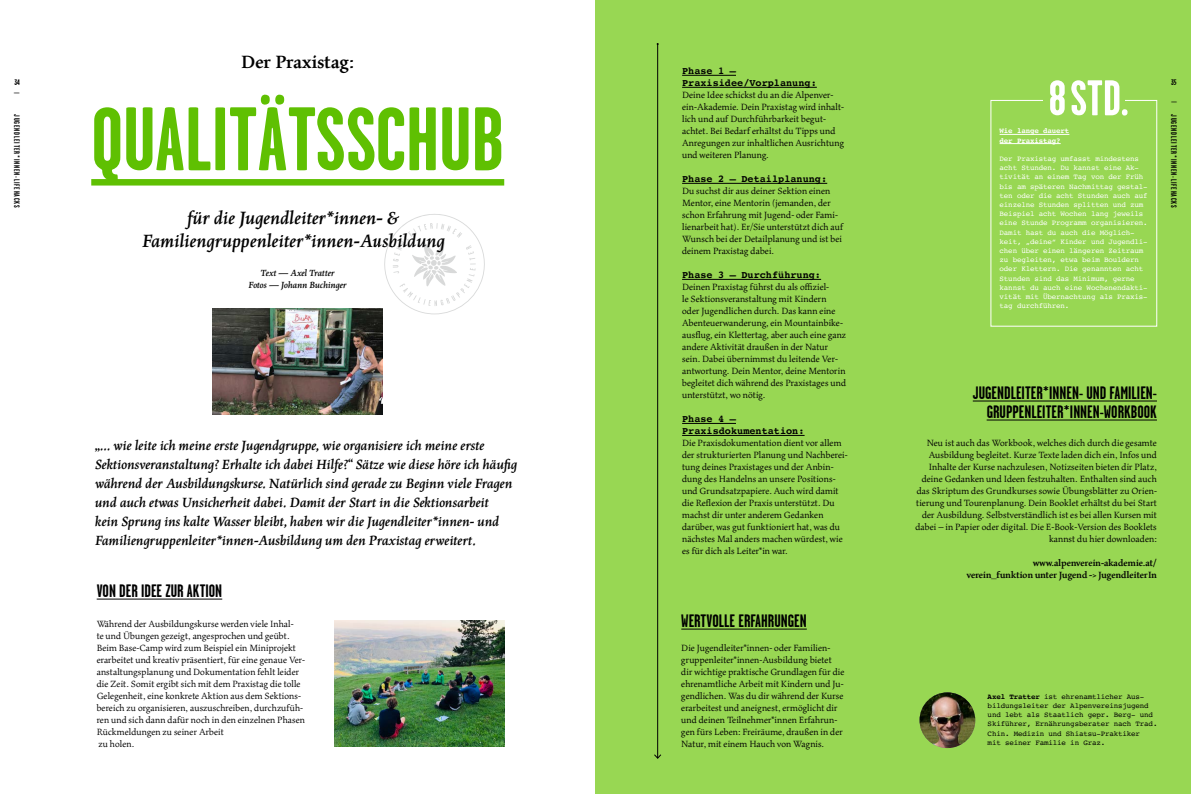
<style>
.page{position:relative;width:1191px;height:794px;background:#fff}
.page>*{position:absolute;margin:0;border:0;box-sizing:border-box;transform-origin:0 0}
.t1{font:700 90px "Garage Gothic";color:#5fc002}
.t2{font:italic 700 20px/23px "Maiola Pro";color:#000;text-align:center}
.t3{font:700 20px "Maiola Pro";color:#000}
.t4{font:700 18px/19px "Garage Gothic";color:#000;text-align:right}
.t5{font:italic 700 15px/19px "Maiola Pro";color:#000}
.t6{font:10.2px/12px "Maiola Pro";color:#000}
.t7{font:700 10.2px/12px "Courier";color:#000}
.t8{font:700 10.2px/12px "Maiola Pro";color:#000;text-align:right}
.t9{font:italic 700 10px/12px "Maiola Pro";color:#000;text-align:center}
.t10{font:700 8px/9.6px "Garage Gothic";letter-spacing:.1em;color:#000}
.t11{font:700 8px "Garage Gothic";letter-spacing:.1em;color:#000;scale:1.45 1}
.t12{font:7.5px/9.2px "Courier";letter-spacing:-.02em;color:#fff}
.t13{font:7.5px/9.2px "Courier";letter-spacing:-.02em;color:#000}
.t14{font:700 7.5px/9.2px "Courier";letter-spacing:-.02em;color:#fff}
.s1{font-weight:700}
</style>
<div class="page">
<img style="left:213px;top:308px;width:170px;height:106px">
<img style="left:334px;top:620px;width:170px;height:126px">
<hr style="left:97px;top:599px;width:125px;height:1px;background:#000">
<div style="left:595px;top:0;width:596px;height:794px;background:#98d753"></div>
<hr style="left:682px;top:75px;width:54px;height:1px;background:#000">
<hr style="left:682px;top:87px;width:135px;height:1px;background:#000">
<hr style="left:682px;top:183px;width:145px;height:1px;background:#000">
<hr style="left:682px;top:279px;width:139px;height:1px;background:#000">
<hr style="left:682px;top:423px;width:54px;height:1px;background:#000">
<hr style="left:682px;top:435px;width:122px;height:1px;background:#000">
<img style="left:919px;top:692px;width:56px;height:56px;border-radius:28px">
<hr style="left:972px;top:401px;width:185px;height:1px;background:#000">
<hr style="left:986px;top:420px;width:171px;height:1px;background:#000">
<div style="left:91px;top:179px;width:413px;height:6px;background:#5fc002"></div>
<hr style="left:999px;top:134px;width:70px;height:1px;background:#fff">
<hr style="left:999px;top:143px;width:61px;height:1px;background:#fff">
<div style="left:990px;top:100px;width:167px;height:226px;border:1px solid #fff"></div>
<hr style="left:681px;top:629px;width:126px;height:1px;background:#000">
<hr style="left:657px;top:44px;width:1px;height:714px;background:#000">
<svg style="left:654px;top:754px;width:7px;height:5px"></svg>
<div style="left:1043px;top:96px;width:82px;height:11px;background:#98d753"></div>
<svg style="left:1050px;top:80px;width:77px;height:36px"></svg>
<svg style="left:379px;top:214px;width:106px;height:100px"></svg>
<p class="t10" style="left:14px;top:77px;width:7px">34 –</p>
<p class="t10" style="left:22px;top:114px;width:95px;rotate:90deg">JUGENDLEITER*INNEN-LIFEHACKS</p>
<h2 class="t3" style="left:241px;top:51px;width:115px">Der Praxistag:</h2>
<h1 class="t1" style="left:91px;top:91px;width:414px">QUALITÄTSSCHUB</h1>
<h2 class="t2" style="left:142px;top:206px;width:304px">für die Jugendleiter*innen- &amp;<br>Familiengruppenleiter*innen-Ausbildung</h2>
<p class="t9" style="left:248px;top:267px;width:100px">Text — Axel Tratter<br>Fotos — Johann Buchinger</p>
<p class="t5" style="left:95px;top:437px;width:424px">„… wie leite ich meine erste Jugendgruppe, wie organisiere ich meine erste Sektionsveranstaltung? Erhalte ich dabei Hilfe?“ Sätze wie diese höre ich häufig während der Ausbildungskurse. Natürlich sind gerade zu Beginn viele Fragen und auch etwas Unsicherheit dabei. Damit der Start in die Sektionsarbeit<br>kein Sprung ins kalte Wasser bleibt, haben wir die Jugendleiter*innen- und Familiengruppenleiter*innen-Ausbildung um den Praxistag erweitert.</p>
<h3 class="t4" style="left:97px;top:581px;width:127px">VON DER IDEE ZUR AKTION</h3>
<p class="t6" style="left:97px;top:617px;width:210px">Während der Ausbildungskurse werden viele Inhal-<br>te und Übungen gezeigt, angesprochen und geübt.<br>Beim Base-Camp wird zum Beispiel ein Miniprojekt erarbeitet und kreativ präsentiert, für eine genaue Ver&shy;anstaltungsplanung und Dokumentation fehlt leider die Zeit. Somit ergibt sich mit dem Praxistag die tolle Gelegenheit, eine konkrete Aktion aus dem Sektions&shy;bereich zu organisieren, auszuschreiben, durchzufüh&shy;ren und sich dann dafür noch in den einzelnen Phasen Rückmeldungen zu seiner Arbeit<br>zu holen.</p>
<p class="t7" style="left:682px;top:65px;width:136px">Phase 1 –<br>Praxisidee/Vorplanung:</p>
<p class="t6" style="left:682px;top:89px;width:164px">Deine Idee schickst du an die Alpenver&shy;ein-Akademie. Dein Praxistag wird inhalt&shy;lich und auf Durchführbarkeit begut&shy;achtet. Bei Bedarf erhältst du Tipps und Anregungen zur inhaltlichen Ausrichtung und weiteren Planung.</p>
<p class="t7" style="left:682px;top:173px;width:147px">Phase 2 – Detailplanung:</p>
<p class="t6" style="left:682px;top:185px;width:163px">Du suchst dir aus deiner Sektion einen Mentor, eine Mentorin (jemanden, der schon Erfahrung mit Jugend- oder Fami&shy;lienarbeit hat). Er/Sie unterstützt dich auf Wunsch bei der Detailplanung und ist bei deinem Praxistag dabei.</p>
<p class="t7" style="left:682px;top:269px;width:140px">Phase 3 – Durchführung:</p>
<p class="t6" style="left:682px;top:281px;width:166px">Deinen Praxistag führst du als offiziel-<br>le Sektionsveranstaltung mit Kindern oder Jugendlichen durch. Das kann eine Abenteuerwanderung, ein Mountainbike&shy;ausflug, ein Klettertag, aber auch eine ganz andere Aktivität draußen in der Natur sein. Dabei übernimmst du leitende Ver&shy;antwortung. Dein Mentor, deine Mentorin begleitet dich während des Praxistages und unterstützt, wo nötig.</p>
<p class="t7" style="left:682px;top:413px;width:124px">Phase 4 –<br>Praxisdokumentation:</p>
<p class="t6" style="left:682px;top:437px;width:167px">Die Praxisdokumentation dient vor allem der strukturierten Planung und Nachberei&shy;tung deines Praxistages und der Anbin&shy;dung des Handelns an unsere Positions&shy;und Grundsatzpapiere. Auch wird damit die Reflexion der Praxis unterstützt. Du machst dir unter anderem Gedanken darüber, was gut funktioniert hat, was du nächstes Mal anders machen würdest, wie es für dich als Leiter*in war.</p>
<h3 class="t4" style="left:681px;top:611px;width:127px">WERTVOLLE ERFAHRUNGEN</h3>
<p class="t6" style="left:681px;top:641px;width:165px">Die Jugendleiter*innen- oder Familien&shy;gruppenleiter*innen-Ausbildung bietet dir wichtige praktische Grundlagen für die ehrenamtliche Arbeit mit Kindern und Ju&shy;gendlichen. Was du dir während der Kurse erarbeitest und aneignest, ermöglicht dir und deinen Teilnehmer*innen Erfahrun&shy;gen fürs Leben: Freiräume, draußen in der Natur, mit einem Hauch von Wagnis.</p>
<p class="t14" style="left:999px;top:126px;width:71px">Wie lange dauert der Praxistag?</p>
<p class="t12" style="left:999px;top:154px;width:150px">Der Praxistag umfasst mindestens acht Stunden. Du kannst eine Ak&shy;tivität an einem Tag von der Früh bis am späteren Nachmittag gestal&shy;ten oder die acht Stunden auch auf einzelne Stunden splitten und zum<br>Beispiel acht Wochen lang jeweils eine Stunde Programm organisieren.<br>Damit hast du auch die Möglich&shy;keit, „deine“ Kinder und Jugendli&shy;chen über einen längeren Zeitraum zu begleiten, etwa beim Bouldern oder Klettern. Die genannten acht<br>Stunden sind das Minimum, gerne kannst du auch eine Wochenendakti&shy;vität mit Übernachtung als Praxis&shy;tag durchführen.</p>
<p class="t10" style="left:1171px;top:77px;width:7px">35</p>
<p class="t11" style="left:1171px;top:97px;width:6px">–</p>
<p class="t10" style="left:1178px;top:114px;width:95px;rotate:90deg">JUGENDLEITER*INNEN-LIFEHACKS</p>
<h3 class="t4" style="left:972px;top:383px;width:186px">JUGENDLEITER*INNEN- UND FAMILIEN-<br>GRUPPENLEITER*INNEN-WORKBOOK</h3>
<p class="t6" style="left:915px;top:437px;width:243px;text-align:right">Neu ist auch das Workbook, welches dich durch die gesamte Ausbildung begleitet. Kurze Texte laden dich ein, Infos und Inhalte der Kurse nachzulesen, Notizseiten bieten dir Platz, deine Gedanken und Ideen festzuhalten. Enthalten sind auch das Skriptum des Grundkurses sowie Übungsblätter zu Orien&shy;tierung und Tourenplanung. Dein Booklet erhältst du bei Start der Ausbildung. Selbstverständlich ist es bei allen Kursen mit dabei – in Papier oder digital. Die E-Book-Version des Booklets kannst du hier downloaden:</p>
<p class="t8" style="left:966px;top:557px;width:192px">www.alpenverein-akademie.at/ verein_funktion unter Jugend -&gt; JugendleiterIn</p>
<p class="t13" style="left:987px;top:691px;width:171px"><span class="s1">Axel Tratter</span> ist ehrenamtlicher Aus&shy;bildungsleiter der Alpenvereinsjugend und lebt als Staatlich gepr. Berg- und Skiführer, Ernährungsberater nach Trad.<br>Chin. Medizin und Shiatsu-Praktiker<br>mit seiner Familie in Graz.</p>
</div>
